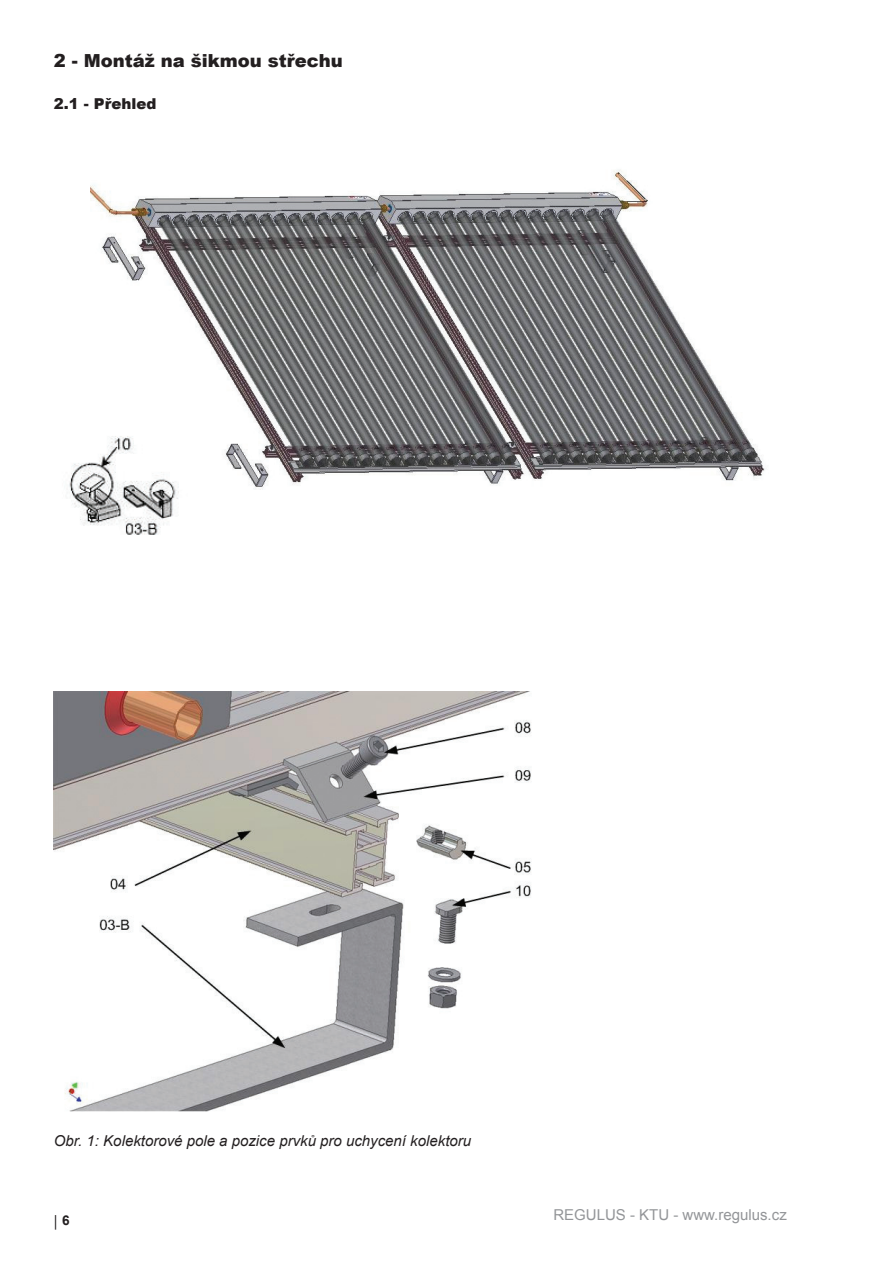
<style>
.page{position:relative;width:893px;height:1263px;background:#fff}
.page>*{position:absolute;margin:0;border:0;box-sizing:border-box;transform-origin:0 0}
.t1{font:900 18px "Arial";color:#231f20}
.t2{font:italic 15px "Arial";color:#231f20}
.t3{font:15px "Arial";color:#939598}
.t4{font:900 15px "Arial";color:#231f20}
.t5{font:12px "Arial";color:#231f20}
.s1{font-weight:700;font-size:13.5px}
</style>
<div class="page">
<img style="left:91px;top:170px;width:674px;height:319px">
<img style="left:69px;top:410px;width:148px;height:125px">
<img style="left:54px;top:691px;width:477px;height:420px">
<p class="t1" style="left:54px;top:47px;width:290px">2 - Montáž na šikmou střechu</p>
<p class="t4" style="left:54px;top:92px;width:104px">2.1 - Přehled</p>
<p class="t2" style="left:54px;top:1132px;width:419px">Obr. 1: Kolektorové pole a pozice prvků pro uchycení kolektoru</p>
<p class="t5" style="left:53px;top:1215px;width:18px">│<span class="s1">6</span></p>
<p class="t3" style="left:553px;top:1206px;width:235px">REGULUS - KTU - www.regulus.cz</p>
</div>
